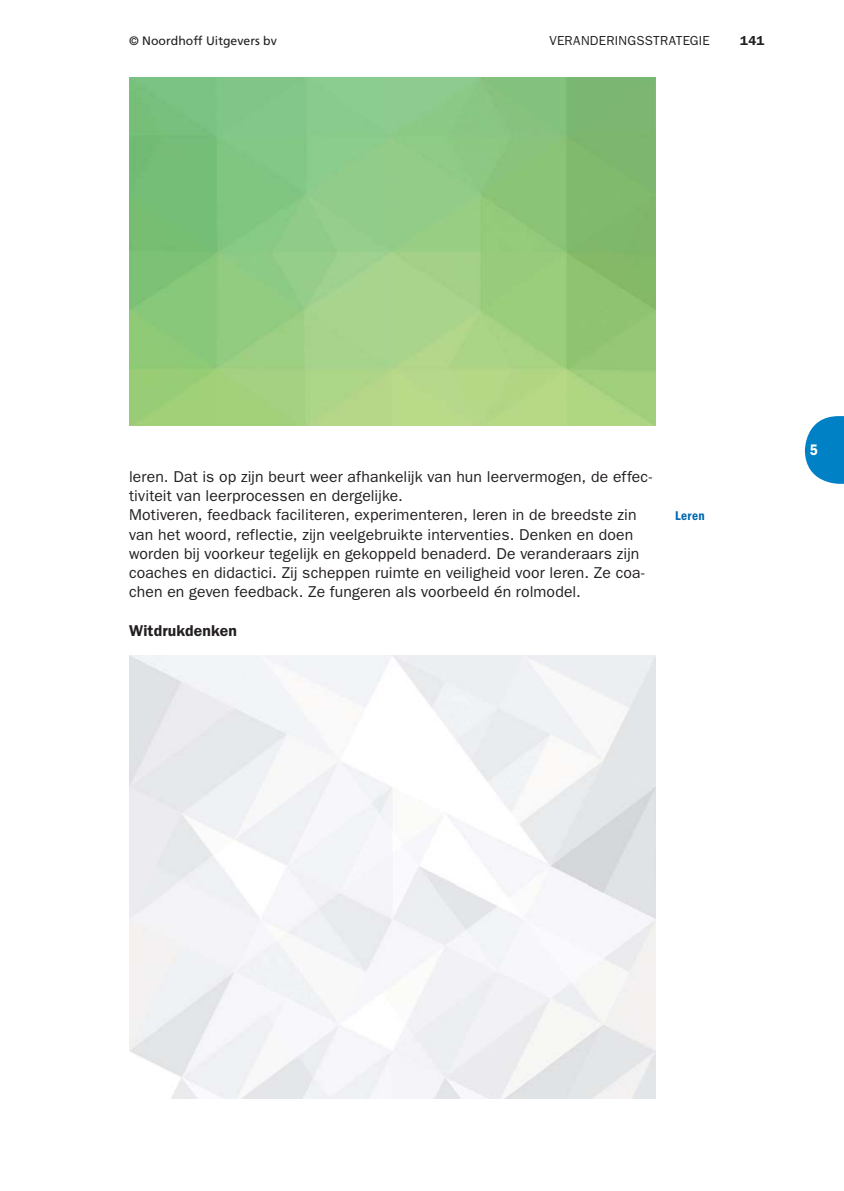
<style>
.page{position:relative;width:844px;height:1191px;background:#fff}
.page>*{position:absolute;margin:0;border:0;box-sizing:border-box;transform-origin:0 0}
.t1{font:15.75px/19.2px "ITC Franklin Gothic Std";letter-spacing:.005em;color:#231f20}
.t2{font:600 15.75px "ITC Franklin Gothic Std";letter-spacing:.01em;color:#231f20}
.t3{font:15.75px "ITC Franklin Gothic Std Dm Cd";color:#fff}
.t4{font:13.12px "ITC Franklin Gothic Std";letter-spacing:.02em;color:#231f20}
.t5{font:13.12px "ITC Franklin Gothic Std Dm Cd";letter-spacing:.03em;color:#0067b1}
.t6{font:600 13.12px "ITC Franklin Gothic Std";color:#231f20}
.t7{font:12.25px "Frutiger LT Std";color:#231f20}
</style>
<div class="page">
<svg style="left:804px;top:416px;width:39px;height:68px"></svg>
<img style="left:129px;top:77px;width:526px;height:348px">
<p class="t7" style="left:129px;top:35px;width:149px">© Noordhoff Uitgevers bv</p>
<p class="t4" style="left:549px;top:35px;width:162px">VERANDERINGSSTRATEGIE</p>
<p class="t6" style="left:740px;top:35px;width:26px">141</p>
<p class="t1" style="left:129px;top:468px;width:524px">leren. Dat is op zijn beurt weer afhankelijk van hun leervermogen, de effec&shy;tiviteit van leerprocessen en dergelijke.<br>Motiveren, feedback faciliteren, experimenteren, leren in de breedste zin van het woord, reflectie, zijn veelgebruikte interventies. Denken en doen worden bij voorkeur tegelijk en gekoppeld benaderd. De veranderaars zijn coaches en didactici. Zij scheppen ruimte en veiligheid voor leren. Ze coa&shy;chen en geven feedback. Ze fungeren als voorbeeld én rolmodel.</p>
<p class="t2" style="left:129px;top:624px;width:109px">Witdrukdenken</p>
<p class="t5" style="left:675px;top:511px;width:31px">Leren</p>
<p class="t3" style="left:809px;top:443px;width:10px">5</p>
</div>
